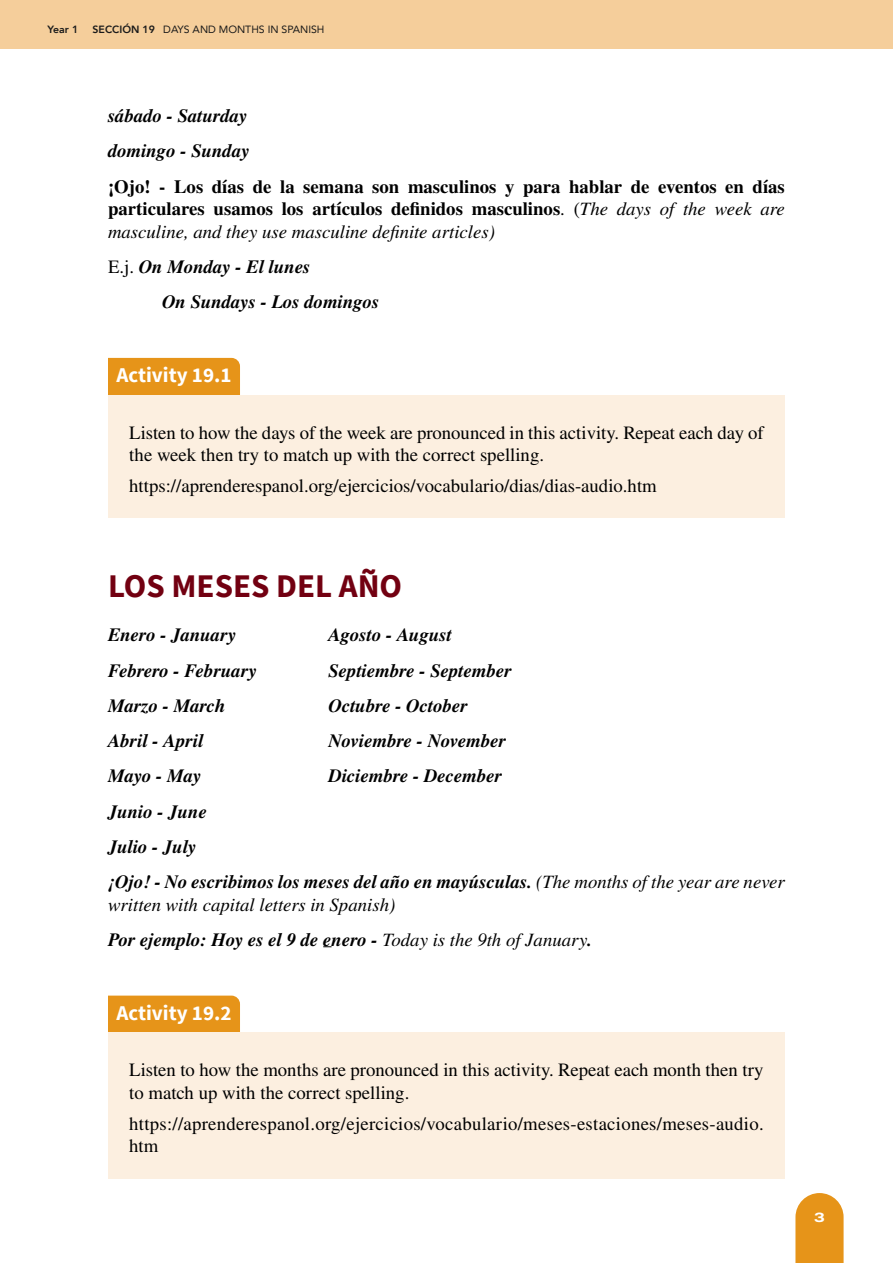
<style>
.page{position:relative;width:893px;height:1263px;background:#fff}
.page>*{position:absolute;margin:0;border:0;box-sizing:border-box;transform-origin:0 0}
.t1{font:700 33px "Source Sans Pro";color:#720011}
.t2{font:700 21px "Source Sans Pro";color:#fff}
.t3{font:18.75px/22.5px "STIX General";color:#000}
.t4{font:italic 700 18.75px/35.2px "STIX General";color:#000}
.t5{font:700 18.75px/22.5px "STIX General";color:#000;text-align:justify}
.t6{font:italic 18.75px/35.2px "STIX General";color:#000}
.t7{font:800 13.5px "Archivo Expanded";color:#fff}
.t8{font:10.5px "Avenir";color:#1a1a1a}
.t9{font:800 10.5px "Avenir";color:#1a1a1a}
.s1{font-weight:800}
.s2{font-weight:400}
.s3{font-weight:400;font-style:italic}
.s4{font-weight:400;font-style:normal}
.s5{font-weight:700}
</style>
<div class="page">
<div style="left:0;top:0;width:893px;height:49px;background:#f5ce9b"></div>
<svg style="left:795px;top:1193px;width:49px;height:70px;background:#e89d2e"></svg>
<div style="left:108px;top:358px;width:132px;height:37px;background:#e69419"></div>
<div style="left:108px;top:395px;width:677px;height:92px;background:#fcefe0"></div>
<div style="left:108px;top:448px;width:677px;height:70px;background:#fcefe0"></div>
<div style="left:108px;top:995px;width:132px;height:37px;background:#e69419"></div>
<div style="left:108px;top:1032px;width:677px;height:93px;background:#fcefe0"></div>
<div style="left:108px;top:1086px;width:677px;height:92px;background:#fcefe0"></div>
<p class="t9" style="left:48px;top:21px;width:32px">Year 1</p>
<p class="t8" style="left:93px;top:21px;width:233px"><span class="s1">SECCIÓN 19</span> DAYS AND MONTHS IN SPANISH</p>
<p class="t4" style="left:108px;top:98px;width:143px">sábado - Saturday domingo - Sunday</p>
<p class="t5" style="left:108px;top:176px;width:678px">¡Ojo! - Los días de la semana son masculinos y para hablar de eventos en días particulares usamos los artículos definidos masculinos<span class="s2">. (</span><span class="s3">The days of the week are masculine, and they use masculine definite articles)</span></p>
<p class="t4" style="left:162px;top:249px;width:219px;text-indent:-54px"><span class="s4">E.j.</span> On Monday - El lunes<br>On Sundays - Los domingos</p>
<p class="t2" style="left:117px;top:361px;width:116px">Activity 19.1</p>
<p class="t3" style="left:129px;top:422px;width:636px">Listen to how the days of the week are pronounced in this activity. Repeat each day of the week then try to match up with the correct spelling.</p>
<p class="t3" style="left:129px;top:475px;width:529px">https://aprenderespanol.org/ejercicios/vocabulario/dias/dias-audio.htm</p>
<h1 class="t1" style="left:108px;top:564px;width:296px">LOS MESES DEL AÑO</h1>
<p class="t4" style="left:108px;top:617px;width:130px">Enero - January</p>
<p class="t4" style="left:328px;top:617px;width:125px">Agosto - August</p>
<p class="t4" style="left:108px;top:653px;width:151px">Febrero - February</p>
<p class="t4" style="left:328px;top:653px;width:185px">Septiembre - September</p>
<p class="t4" style="left:108px;top:688px;width:119px">Marzo - March</p>
<p class="t4" style="left:328px;top:688px;width:141px">Octubre - October</p>
<p class="t4" style="left:108px;top:723px;width:97px">Abril - April</p>
<p class="t4" style="left:328px;top:723px;width:179px">Noviembre - November</p>
<p class="t4" style="left:108px;top:758px;width:95px">Mayo - May</p>
<p class="t4" style="left:328px;top:758px;width:175px">Diciembre - December</p>
<p class="t4" style="left:108px;top:794px;width:678px">Junio - June<br>Julio - July<br>¡Ojo! - No escribimos los meses del año en mayúsculas. <span class="s2">(The months of the year are never</span></p>
<p class="t6" style="left:108px;top:886px;width:485px">written with capital letters in Spanish)<br><span class="s5">Por ejemplo: Hoy es el 9 de enero -</span> Today is the 9th of January<span class="s5">.</span></p>
<p class="t2" style="left:117px;top:999px;width:116px">Activity 19.2</p>
<p class="t3" style="left:129px;top:1060px;width:636px">Listen to how the months are pronounced in this activity. Repeat each month then try to match up with the correct spelling.</p>
<p class="t3" style="left:129px;top:1113px;width:636px">https://aprenderespanol.org/ejercicios/vocabulario/meses-estaciones/meses-audio. htm</p>
<p class="t7" style="left:814px;top:1207px;width:12px">3</p>
</div>
